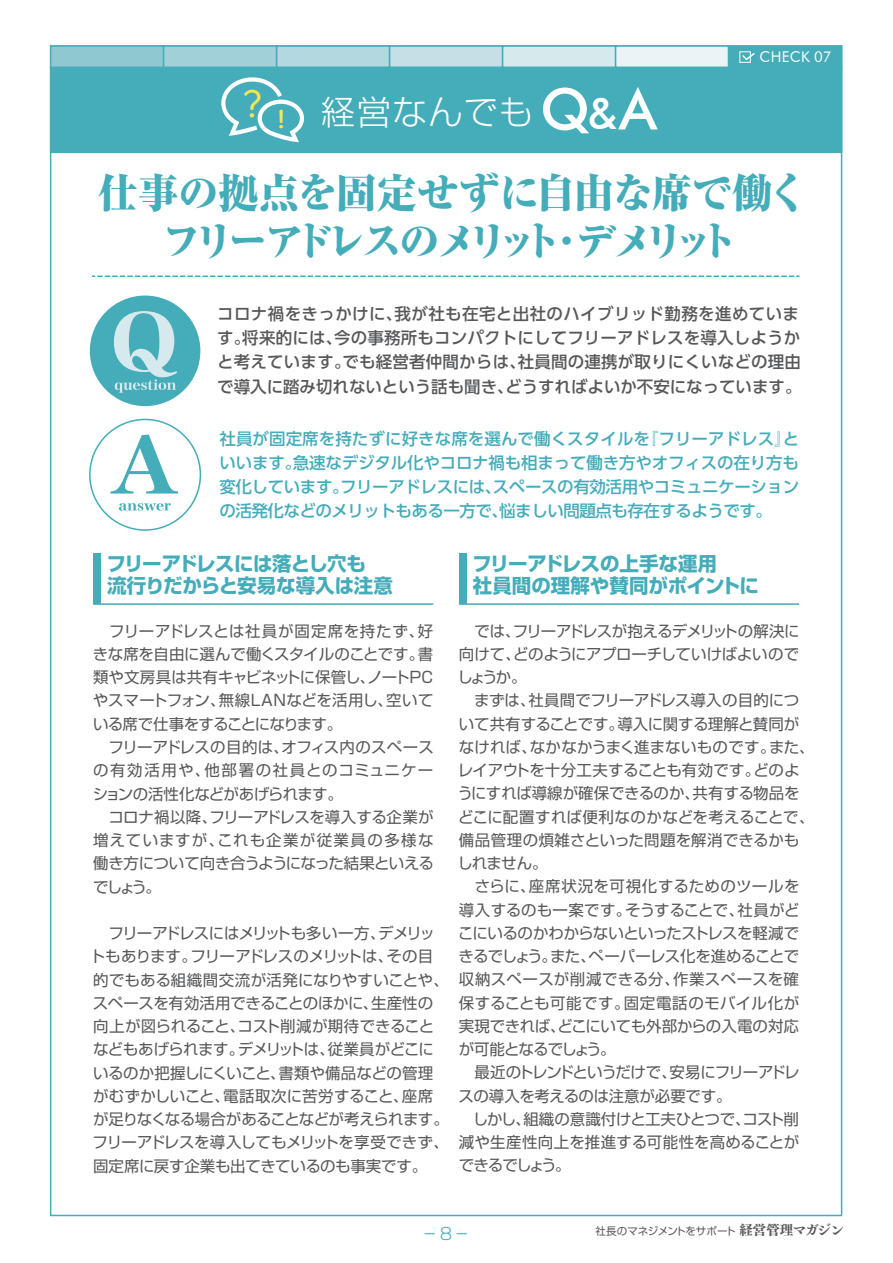
<style>
.page{position:relative;width:893px;height:1263px;background:#fff}
.page>*{position:absolute;margin:0;border:0;box-sizing:border-box;transform-origin:0 0}
.t1{font:800 expanded 40.5px/48px "Ryumin Pro";letter-spacing:-.075em;color:#45acb9;text-align:center}
.t2{font:300 34.05px "Shin Go Pro";letter-spacing:.04em;color:#fff}
.t3{font:700 19.5px/22.5px "Shin Go Pro";letter-spacing:-.015em;color:#45acb9}
.t4{font:500 16.5px/24px "UD Shin Go Pr 6";letter-spacing:-.03em;color:#45acb9;text-align:justify}
.t5{font:500 16.5px/24px "UD Shin Go Pr 6";letter-spacing:.01em;color:#57585a}
.t6{font:300 16.5px "Shin Go Pro";color:#45acb9;scale:.7 1}
.t7{font:15.45px/23.2px "Shin Go Pro";letter-spacing:-.01em;color:#57585a}
.t8{font:14.85px "Futura BT";letter-spacing:.025em;color:#fff}
.t9{font:10.5px "Shin Go Pro";letter-spacing:-.01em;color:#5a5b5c}
.s1{font-family:"Futura BT";font-weight:500;font-size:57.45px}
.s2{font-family:"Futura BT";font-weight:500;font-size:42.45px}
.s3{font-family:"Tsuku Min Pro";font-weight:800;font-size:13.5px}
</style>
<div class="page">
<svg style="left:92px;top:275px;width:707px;height:2px"></svg>
<div style="left:90px;top:296px;width:110px;height:110px;background:#45acb9;border-radius:50%"></div>
<svg style="left:114px;top:311px;width:63px;height:82px"></svg>
<svg style="left:89px;top:419px;width:112px;height:112px"></svg>
<hr style="left:93px;top:603px;width:340px;height:2px;background:#45acb9">
<hr style="left:459px;top:603px;width:340px;height:2px;background:#45acb9">
<div style="left:93px;top:553px;width:8px;height:51px;background:#45acb9"></div>
<div style="left:459px;top:553px;width:7px;height:51px;background:#45acb9"></div>
<div style="left:50px;top:67px;width:792px;height:86px;background:#45acb9"></div>
<div style="left:50px;top:45px;width:114px;height:23px;background:#90c8d1;border:2px solid #45acb9"></div>
<div style="left:163px;top:45px;width:114px;height:23px;background:#a1d0d8;border:2px solid #45acb9"></div>
<div style="left:276px;top:45px;width:114px;height:23px;background:#b3d8e0;border:2px solid #45acb9"></div>
<div style="left:389px;top:45px;width:114px;height:23px;background:#c4e0e6;border:2px solid #45acb9"></div>
<div style="left:502px;top:45px;width:114px;height:23px;background:#d6eaee;border:2px solid #45acb9"></div>
<div style="left:615px;top:45px;width:114px;height:23px;background:#eaf4f6;border:2px solid #45acb9"></div>
<div style="left:728px;top:45px;width:114px;height:23px;background:#45acb9;border:2px solid #45acb9"></div>
<svg style="left:221px;top:77px;width:83px;height:65px"></svg>
<div style="left:739px;top:51px;width:12px;height:12px;border:1px solid #fff"></div>
<svg style="left:741px;top:52px;width:14px;height:9px"></svg>
<h2 class="t2" style="left:243px;top:84px;width:415px"><sup>?</sup> <sub>!</sub> 経営なんでも <span class="s1">Q</span><span class="s2">&amp;</span><span class="s1">A</span></h2>
<p class="t8" style="left:759px;top:48px;width:73px">CHECK 07</p>
<h1 class="t1" style="left:98px;top:166px;width:713px">仕事の拠点を固定せずに自由な席で働くフリーアドレスのメリット・デメリット</h1>
<p class="t5" style="left:217px;top:302px;width:586px">コロナ禍をきっかけに、我が社も在宅と出社のハイブリッド勤務を進めています。将来的には、今の事務所もコンパクトにしてフリーアドレスを導入しようかと考えています。でも経営者仲間からは、社員間の連携が取りにくいなどの理由で導入に踏み切れないという話も聞き、どうすればよいか不安になっています。</p>
<p class="t4" style="left:219px;top:426px;width:581px">社員が固定席を持たずに好きな席を選んで働くスタイルを『フリーアドレス』といいます。急速なデジタル化やコロナ禍も相まって働き方やオフィスの在り方も変化しています。フリーアドレスには、スペースの有効活用やコミュニケーションの活発化などのメリットもある一方で、悩ましい問題点も存在するようです。</p>
<p class="t3" style="left:107px;top:550px;width:288px">フリーアドレスには落とし穴も<br>流行りだからと安易な導入は注意</p>
<p class="t3" style="left:472px;top:550px;width:288px">フリーアドレスの上手な運用<br>社員間の理解や賛同がポイントに</p>
<p class="t7" style="left:93px;top:617px;width:343px">　フリーアドレスとは社員が固定席を持たず、好きな席を自由に選んで働くスタイルのことです。書類や文房具は共有キャビネットに保管し、ノートPCやスマートフォン、無線LANなどを活用し、空いている席で仕事をすることになります。<br>　フリーアドレスの目的は、オフィス内のスペースの有効活用や、他部署の社員とのコミュニケーションの活性化などがあげられます。<br>　コロナ禍以降、フリーアドレスを導入する企業が増えていますが、これも企業が従業員の多様な働き方について向き合うようになった結果といえるでしょう。</p>
<p class="t7" style="left:90px;top:920px;width:361px">　フリーアドレスにはメリットも多い一方、デメリットもあります。フリーアドレスのメリットは、その目的でもある組織間交流が活発になりやすいことや、スペースを有効活用できることのほかに、生産性の向上が図られること、コスト削減が期待できることなどもあげられます。デメリットは、従業員がどこにいるのか把握しにくいこと、書類や備品などの管理がむずかしいこと、電話取次に苦労すること、座席が足りなくなる場合があることなどが考えられます。フリーアドレスを導入してもメリットを享受できず、固定席に戻す企業も出てきているのも事実です。</p>
<p class="t7" style="left:457px;top:617px;width:359px">　では、フリーアドレスが抱えるデメリットの解決に向けて、どのようにアプローチしていけばよいのでしょうか。<br>　まずは、社員間でフリーアドレス導入の目的について共有することです。導入に関する理解と賛同がなければ、なかなかうまく進まないものです。また、レイアウトを十分工夫することも有効です。どのようにすれば導線が確保できるのか、共有する物品をどこに配置すれば便利なのかなどを考えることで、備品管理の煩雑さといった問題を解消できるかもしれません。<br>　さらに、座席状況を可視化するためのツールを導入するのも一案です。そうすることで、社員がどこにいるのかわからないといったストレスを軽減できるでしょう。また、ペーパーレス化を進めることで収納スペースが削減できる分、作業スペースを確保することも可能です。固定電話のモバイル化が実現できれば、どこにいても外部からの入電の対応が可能となるでしょう。<br>　最近のトレンドというだけで、安易にフリーアドレスの導入を考えるのは注意が必要です。<br>　しかし、組織の意識付けと工夫ひとつで、コスト削減や生産性向上を推進する可能性を高めることができるでしょう。</p>
<p class="t6" style="left:424px;top:1220px;width:63px">ー 8 ー</p>
<p class="t9" style="left:595px;top:1223px;width:250px">社長のマネジメントをサポート<span class="s3">経営管理マガジン</span></p>
</div>
